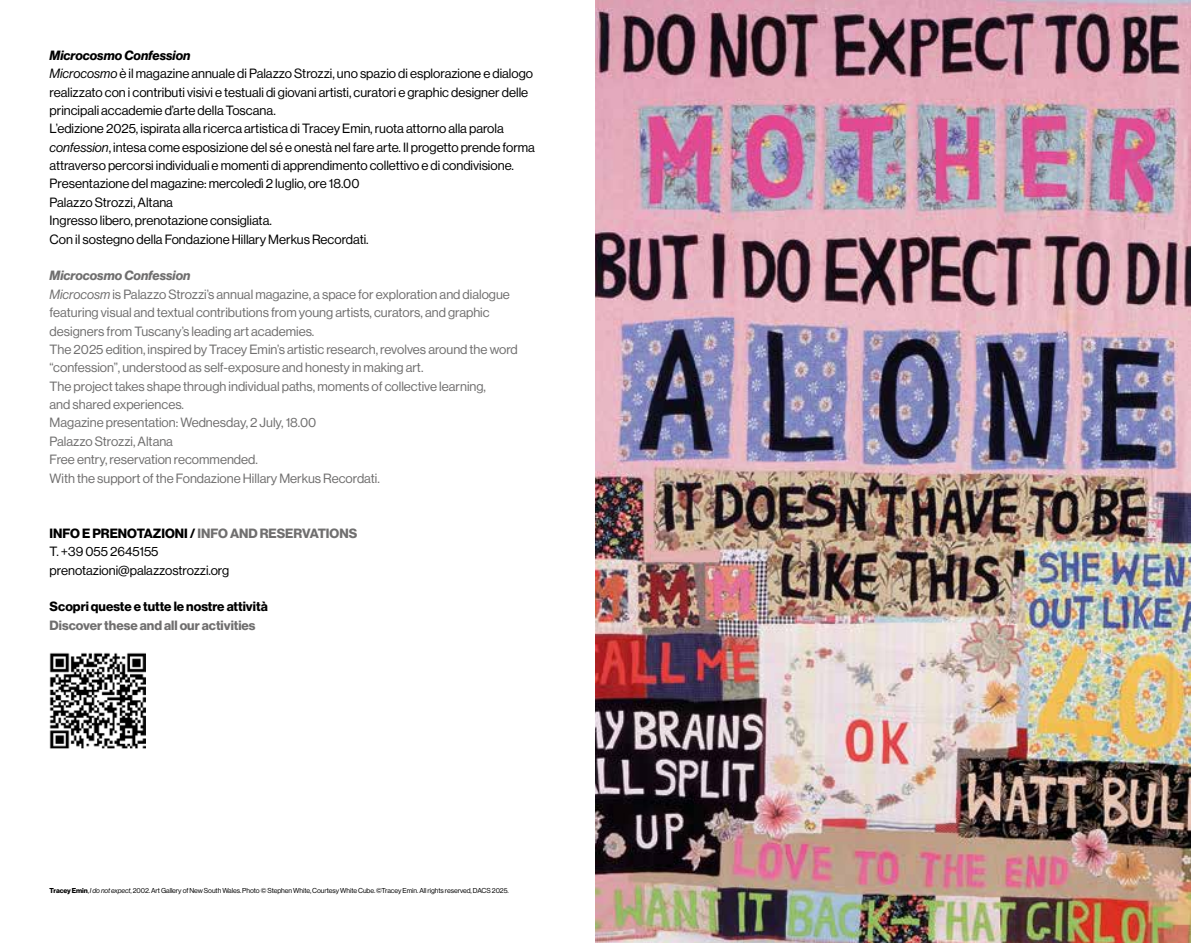
<style>
.page{position:relative;width:1191px;height:943px;background:#fff}
.page>*{position:absolute;margin:0;border:0;box-sizing:border-box;transform-origin:0 0}
.t1{font:13.12px/18.4px "N Haas Grotesk DS Pro 55 Rg";color:#000}
.t2{font:13.12px/18.4px "N Haas Grotesk DS Pro 55 Rg";color:#706f6f}
.t3{font:13.12px "N Haas Grotesk DS Pro 75 Bd";color:#706f6f}
.t4{font:13.12px "N Haas Grotesk DS Pro 75 Bd";color:#000}
.t5{font:13.12px "N Haas Grotesk DS Pro 76 Bd It";color:#000}
.t6{font:13.12px "N Haas Grotesk DS Pro 76 Bd It";color:#706f6f}
.t7{font:7px "N Haas Grotesk DS Pro 55 Rg";letter-spacing:-.01em;color:#000}
.s1{font-family:"N Haas Grotesk DS Pro 56 It"}
.s2{color:#000}
.s3{font-family:"N Haas Grotesk DS Pro 75 Bd"}
</style>
<div class="page">
<img style="left:595px;top:0;width:596px;height:943px">
<img style="left:50px;top:652px;width:96px;height:97px">
<p class="t5" style="left:50px;top:47px;width:142px">Microcosmo Confession</p>
<p class="t1" style="left:50px;top:64px;width:487px"><span class="s1">Microcosmo</span> è il magazine annuale di Palazzo Strozzi, uno spazio di esplorazione e dialogo realizzato con i contributi visivi e testuali di giovani artisti, curatori e graphic designer delle principali accademie d’arte della Toscana.<br>L’edizione 2025, ispirata alla ricerca artistica di Tracey Emin, ruota attorno alla parola <span class="s1">confession</span>, intesa come esposizione del sé e onestà nel fare arte. Il progetto prende forma attraverso percorsi individuali e momenti di apprendimento collettivo e di condivisione.<br>Presentazione del magazine: mercoledì 2 luglio, ore 18.00<br>Palazzo Strozzi, Altana<br>Ingresso libero, prenotazione consigliata.<br>Con il sostegno della Fondazione Hillary Merkus Recordati.</p>
<p class="t6" style="left:50px;top:268px;width:142px">Microcosmo Confession</p>
<p class="t2" style="left:50px;top:285px;width:470px"><span class="s1">Microcosm</span> is Palazzo Strozzi’s annual magazine, a space for exploration and dialogue featuring visual and textual contributions from young artists, curators, and graphic designers from Tuscany’s leading art academies.<br>The 2025 edition, inspired by Tracey Emin’s artistic research, revolves around the word “confession”, understood as self-exposure and honesty in making art.<br>The project takes shape through individual paths, moments of collective learning,<br>and shared experiences.<br>Magazine presentation: Wednesday, 2 July, 18.00<br>Palazzo Strozzi, Altana<br>Free entry, reservation recommended.<br>With the support of the Fondazione Hillary Merkus Recordati.</p>
<p class="t3" style="left:50px;top:525px;width:309px"><span class="s2">INFO E PRENOTAZIONI /</span> INFO AND RESERVATIONS</p>
<p class="t1" style="left:50px;top:542px;width:181px">T. +39 055 2645155 prenotazioni@palazzostrozzi.org</p>
<p class="t4" style="left:50px;top:599px;width:220px">Scopri queste e tutte le nostre attività</p>
<p class="t3" style="left:50px;top:617px;width:207px">Discover these and all our activities</p>
<p class="t7" style="left:50px;top:886px;width:461px"><span class="s3">Tracey Emin</span>, <span class="s1">I do not expect</span>, 2002. Art Gallery of New South Wales. Photo © Stephen White, Courtesy White Cube. ©Tracey Emin. All rights reserved, DACS 2025.</p>
</div>
